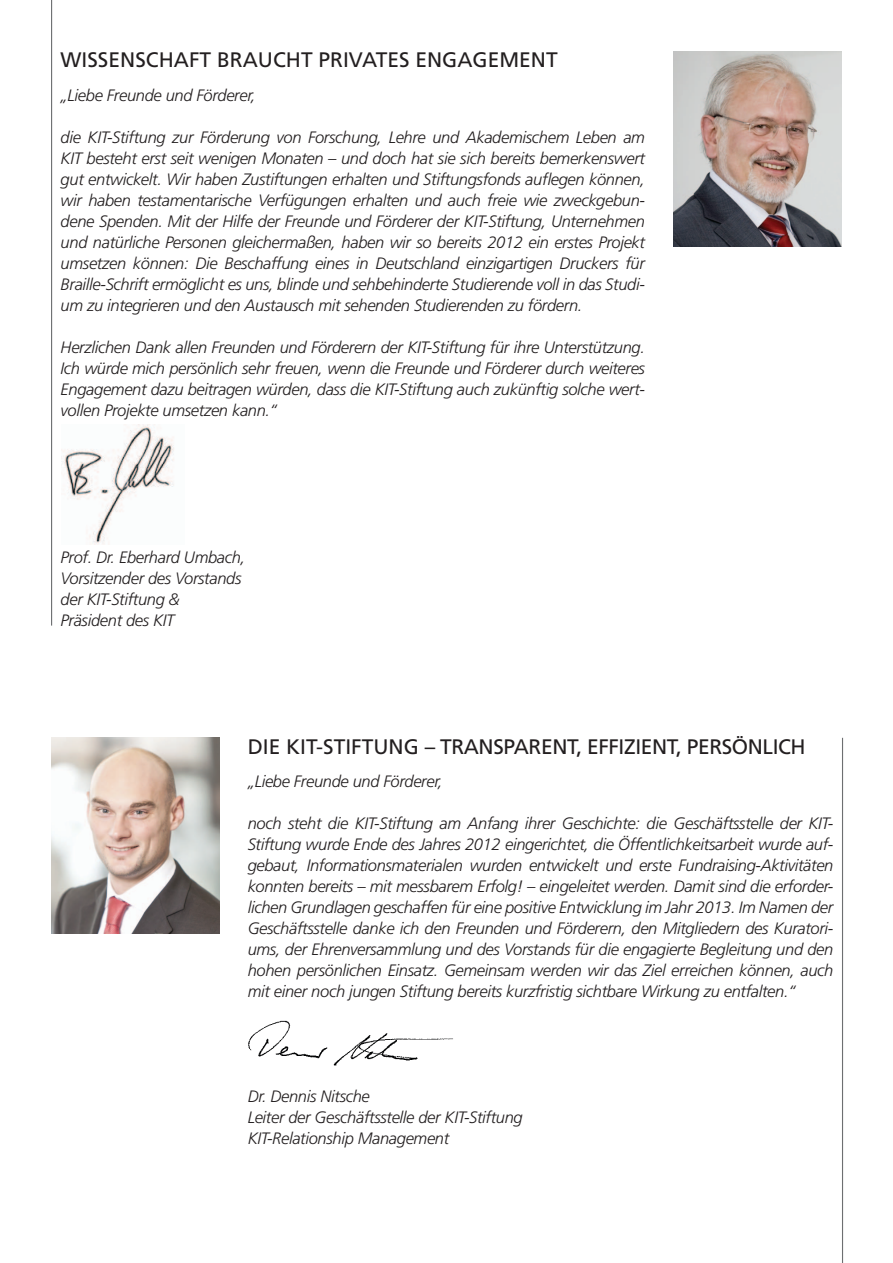
<style>
.page{position:relative;width:893px;height:1263px;background:#fff}
.page>*{position:absolute;margin:0;border:0;box-sizing:border-box;transform-origin:0 0}
.t1{font:21px "Frutiger LT Std";letter-spacing:-.02em;color:#231f20}
.t2{font:21px "Frutiger LT Std";color:#231f20}
.t3{font:italic 300 16.5px/21px "Frutiger LT Std";letter-spacing:-.02em;color:#231f20;text-align:justify}
</style>
<div class="page">
<img style="left:51px;top:738px;width:169px;height:195px">
<img style="left:673px;top:51px;width:169px;height:196px">
<hr style="left:51px;top:0;width:1px;height:626px;background:#6d6f71">
<hr style="left:842px;top:738px;width:1px;height:525px;background:#6d6f71">
<img style="left:248px;top:1020px;width:205px;height:46px">
<img style="left:62px;top:425px;width:112px;height:119px">
<p class="t2" style="left:61px;top:47px;width:499px">WISSENSCHAFT BRAUCHT PRIVATES ENGAGEMENT</p>
<p class="t3" style="left:61px;top:85px;width:196px">„Liebe Freunde und Förderer,</p>
<p class="t3" style="left:61px;top:127px;width:586px">die KIT-Stiftung zur Förderung von Forschung, Lehre und Akademischem Leben am KIT besteht erst seit wenigen Monaten – und doch hat sie sich bereits bemerkenswert gut entwickelt. Wir haben Zustiftungen erhalten und Stiftungsfonds auflegen können, wir haben testamentarische Verfügungen erhalten und auch freie wie zweckgebun&shy;dene Spenden. Mit der Hilfe der Freunde und Förderer der KIT-Stiftung, Unternehmen</p>
<p class="t3" style="left:61px;top:232px;width:586px">und natürliche Personen gleichermaßen, haben wir so bereits 2012 ein erstes Projekt</p>
<p class="t3" style="left:61px;top:253px;width:586px">umsetzen können: Die Beschaffung eines in Deutschland einzigartigen Druckers für Braille-Schrift ermöglicht es uns, blinde und sehbehinderte Studierende voll in das Studi&shy;um zu integrieren und den Austausch mit sehenden Studierenden zu fördern.</p>
<p class="t3" style="left:61px;top:337px;width:586px">Herzlichen Dank allen Freunden und Förderern der KIT-Stiftung für ihre Unterstützung.<br>Ich würde mich persönlich sehr freuen, wenn die Freunde und Förderer durch weiteres Engagement dazu beitragen würden, dass die KIT-Stiftung auch zukünftig solche wert&shy;vollen Projekte umsetzen kann.“</p>
<p class="t3" style="left:61px;top:547px;width:186px">Prof. Dr. Eberhard Umbach,</p>
<p class="t3" style="left:61px;top:568px;width:182px">Vorsitzender des Vorstands</p>
<p class="t3" style="left:61px;top:589px;width:121px">der KIT-Stiftung &amp;</p>
<p class="t3" style="left:61px;top:610px;width:115px">Präsident des KIT</p>
<p class="t1" style="left:248px;top:734px;width:559px">DIE KIT-STIFTUNG – TRANSPARENT, EFFIZIENT, PERSÖNLICH</p>
<p class="t3" style="left:248px;top:771px;width:196px">„Liebe Freunde und Förderer,</p>
<p class="t3" style="left:248px;top:813px;width:587px">noch steht die KIT-Stiftung am Anfang ihrer Geschichte: die Geschäftsstelle der KIT-Stiftung wurde Ende des Jahres 2012 eingerichtet, die Öffentlichkeitsarbeit wurde auf&shy;gebaut, Informationsmaterialen wurden entwickelt und erste Fundraising-Aktivitäten konnten bereits – mit messbarem Erfolg! – eingeleitet werden. Damit sind die erforder&shy;lichen Grundlagen geschaffen für eine positive Entwicklung im Jahr 2013. Im Namen der Geschäftsstelle danke ich den Freunden und Förderern, den Mitgliedern des Kuratori&shy;ums, der Ehrenversammlung und des Vorstands für die engagierte Begleitung und den hohen persönlichen Einsatz. Gemeinsam werden wir das Ziel erreichen können, auch mit einer noch jungen Stiftung bereits kurzfristig sichtbare Wirkung zu entfalten.“</p>
<p class="t3" style="left:248px;top:1086px;width:124px">Dr. Dennis Nitsche</p>
<p class="t3" style="left:248px;top:1107px;width:277px">Leiter der Geschäftsstelle der KIT-Stiftung</p>
<p class="t3" style="left:248px;top:1128px;width:203px">KIT-Relationship Management</p>
</div>
